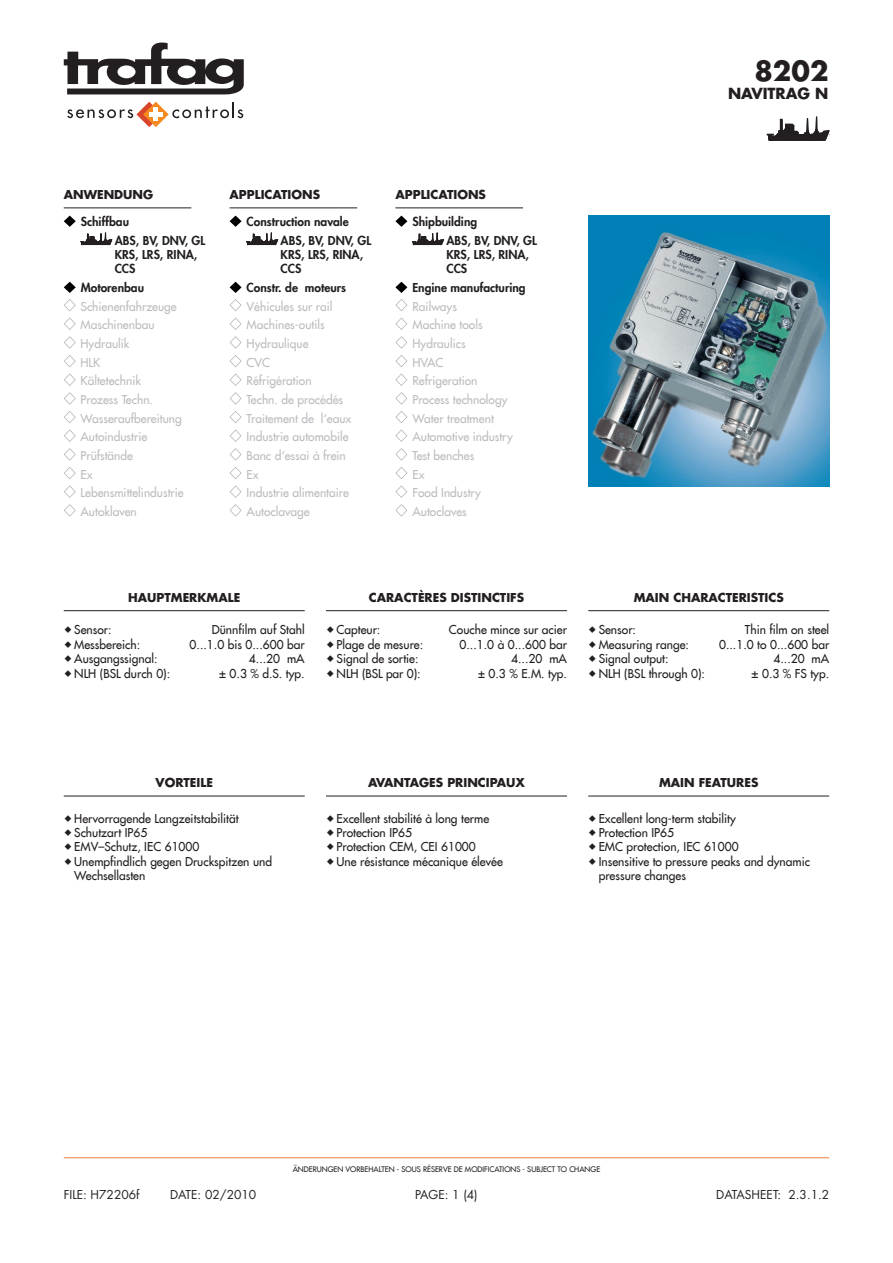
<style>
.page{position:relative;width:893px;height:1263px;background:#fff}
.page>*{position:absolute;margin:0;border:0;box-sizing:border-box;transform-origin:0 0}
.t1{font:700 27px "Futura LT";color:#231f20}
.t2{font:700 15px "Futura LT";color:#231f20}
.t3{font:12px/14.4px "Futura LT";color:#231f20}
.t4{font:12px "Futura LT";color:#bcbdc0}
.t5{font:800 12px "Futura LT";color:#231f20}
.t6{font:700 12px "Futura LT";color:#231f20}
.t7{font:12px "Futura LT";color:#231f20}
.t8{font:7.5px "Futura LT";color:#231f20}
</style>
<div class="page">
<svg style="left:67px;top:102px;width:176px;height:25px"></svg>
<svg style="left:64px;top:43px;width:180px;height:51px"></svg>
<hr style="left:64px;top:1157px;width:765px;height:1px;background:#f4793e">
<hr style="left:230px;top:208px;width:127px;height:1px;background:#231f20">
<hr style="left:395px;top:208px;width:128px;height:1px;background:#231f20">
<hr style="left:64px;top:208px;width:127px;height:1px;background:#231f20">
<img style="left:588px;top:216px;width:241px;height:270px">
<hr style="left:64px;top:796px;width:241px;height:1px;background:#231f20">
<hr style="left:326px;top:796px;width:241px;height:1px;background:#231f20">
<hr style="left:588px;top:796px;width:241px;height:1px;background:#231f20">
<hr style="left:64px;top:610px;width:241px;height:1px;background:#231f20">
<hr style="left:326px;top:610px;width:241px;height:1px;background:#231f20">
<hr style="left:588px;top:610px;width:241px;height:1px;background:#231f20">
<svg style="left:64px;top:216px;width:48px;height:29px"></svg>
<svg style="left:230px;top:216px;width:48px;height:29px"></svg>
<svg style="left:395px;top:216px;width:48px;height:29px"></svg>
<svg style="left:64px;top:282px;width:12px;height:235px"></svg>
<svg style="left:230px;top:282px;width:12px;height:235px"></svg>
<svg style="left:395px;top:282px;width:12px;height:235px"></svg>
<hr style="left:769px;top:140px;width:56px;height:1px;background:#231f20">
<svg style="left:767px;top:117px;width:62px;height:23px"></svg>
<p class="t6" style="left:64px;top:187px;width:91px">ANWENDUNG</p>
<p class="t6" style="left:230px;top:187px;width:92px">APPLICATIONS</p>
<p class="t6" style="left:395px;top:187px;width:92px">APPLICATIONS</p>
<p class="t5" style="left:81px;top:213px;width:50px">Schiffbau</p>
<p class="t5" style="left:247px;top:213px;width:104px">Construction navale</p>
<p class="t5" style="left:412px;top:213px;width:66px">Shipbuilding</p>
<p class="t5" style="left:115px;top:232px;width:92px">ABS, BV, DNV, GL</p>
<p class="t5" style="left:281px;top:232px;width:92px">ABS, BV, DNV, GL</p>
<p class="t5" style="left:446px;top:232px;width:92px">ABS, BV, DNV, GL</p>
<p class="t5" style="left:115px;top:246px;width:84px">KRS, LRS, RINA,</p>
<p class="t5" style="left:281px;top:246px;width:84px">KRS, LRS, RINA,</p>
<p class="t5" style="left:446px;top:246px;width:84px">KRS, LRS, RINA,</p>
<p class="t5" style="left:115px;top:261px;width:22px">CCS</p>
<p class="t5" style="left:281px;top:261px;width:22px">CCS</p>
<p class="t5" style="left:446px;top:261px;width:22px">CCS</p>
<p class="t5" style="left:81px;top:280px;width:65px">Motorenbau</p>
<p class="t5" style="left:247px;top:280px;width:101px">Constr. de moteurs</p>
<p class="t5" style="left:412px;top:280px;width:115px">Engine manufacturing</p>
<p class="t4" style="left:76px;top:298px;width:103px">Schienenfahrzeuge</p>
<p class="t4" style="left:242px;top:298px;width:92px">Véhicules sur rail</p>
<p class="t4" style="left:407px;top:298px;width:51px">Railways</p>
<p class="t4" style="left:76px;top:317px;width:80px">Maschinenbau</p>
<p class="t4" style="left:242px;top:317px;width:85px">Machines-outils</p>
<p class="t4" style="left:407px;top:317px;width:77px">Machine tools</p>
<p class="t4" style="left:76px;top:336px;width:55px">Hydraulik</p>
<p class="t4" style="left:242px;top:336px;width:69px">Hydraulique</p>
<p class="t4" style="left:407px;top:336px;width:60px">Hydraulics</p>
<p class="t4" style="left:76px;top:354px;width:26px">HL K</p>
<p class="t4" style="left:242px;top:354px;width:7px">CVC</p>
<p class="t4" style="left:407px;top:354px;width:7px">HVAC</p>
<p class="t4" style="left:81px;top:373px;width:62px">Kältetechnik</p>
<p class="t4" style="left:242px;top:373px;width:72px">Réfrigération</p>
<p class="t4" style="left:407px;top:373px;width:72px">Refrigeration</p>
<p class="t4" style="left:81px;top:392px;width:74px">Prozess Techn.</p>
<p class="t4" style="left:242px;top:392px;width:103px">Techn. de procédés</p>
<p class="t4" style="left:412px;top:392px;width:97px">Process technology</p>
<p class="t4" style="left:81px;top:410px;width:103px">Wasseraufbereitung</p>
<p class="t4" style="left:242px;top:410px;width:111px">Traitement de l‘eaux</p>
<p class="t4" style="left:412px;top:410px;width:83px">Water treatment</p>
<p class="t4" style="left:76px;top:429px;width:73px">Autoindustrie</p>
<p class="t4" style="left:242px;top:429px;width:109px">I ndustrie automobile</p>
<p class="t4" style="left:407px;top:429px;width:107px">Automotive industry</p>
<p class="t4" style="left:81px;top:448px;width:54px">Prüfstände</p>
<p class="t4" style="left:242px;top:448px;width:106px">Banc d‘essai à frein</p>
<p class="t4" style="left:407px;top:448px;width:68px">Test benches</p>
<p class="t4" style="left:76px;top:466px;width:18px">E x</p>
<p class="t4" style="left:242px;top:466px;width:19px">E x</p>
<p class="t4" style="left:407px;top:466px;width:19px">E x</p>
<p class="t4" style="left:76px;top:485px;width:109px">Lebensmittelindustrie</p>
<p class="t4" style="left:242px;top:485px;width:109px">I ndustrie alimentaire</p>
<p class="t4" style="left:407px;top:485px;width:75px">Food Industry</p>
<p class="t4" style="left:76px;top:504px;width:63px">Autoklaven</p>
<p class="t4" style="left:242px;top:504px;width:70px">Autoclavage</p>
<p class="t4" style="left:407px;top:504px;width:61px">Autoclaves</p>
<h1 class="t1" style="left:754px;top:53px;width:76px">8202</h1>
<p class="t2" style="left:728px;top:83px;width:100px">NAVITRAG N</p>
<p class="t6" style="left:128px;top:589px;width:114px">HAUPTMERKMALE</p>
<p class="t6" style="left:369px;top:589px;width:157px">CARACTÈRES DISTINCTIFS</p>
<p class="t6" style="left:634px;top:589px;width:152px">MAIN CHARACTERISTICS</p>
<p class="t3" style="left:72px;top:623px;width:41px">Sensor:</p>
<p class="t3" style="left:212px;top:623px;width:94px">Dünnfilm auf Stahl</p>
<p class="t3" style="left:72px;top:637px;width:69px">Messbereich:</p>
<p class="t3" style="left:190px;top:637px;width:117px">0...1.0 bis 0...600 bar</p>
<p class="t3" style="left:72px;top:651px;width:87px">Ausgangssignal:</p>
<p class="t3" style="left:249px;top:651px;width:57px">4...20 mA</p>
<p class="t3" style="left:72px;top:666px;width:7px">NLH</p>
<p class="t3" style="left:100px;top:666px;width:11px">(BSL</p>
<p class="t3" style="left:124px;top:666px;width:47px">durch 0):</p>
<p class="t3" style="left:219px;top:666px;width:87px">± 0.3 % d.S. typ.</p>
<p class="t3" style="left:335px;top:623px;width:47px">Capteur:</p>
<p class="t3" style="left:449px;top:623px;width:120px">Couche mince sur acier</p>
<p class="t3" style="left:337px;top:637px;width:88px">Plage de mesure:</p>
<p class="t3" style="left:460px;top:637px;width:109px">0...1.0 à 0...600 bar</p>
<p class="t3" style="left:335px;top:651px;width:85px">Signal de sortie:</p>
<p class="t3" style="left:511px;top:651px;width:57px">4...20 mA</p>
<p class="t3" style="left:335px;top:666px;width:7px">NLH</p>
<p class="t3" style="left:362px;top:666px;width:60px">(BSL par 0):</p>
<p class="t3" style="left:478px;top:666px;width:90px">± 0.3 % E.M. typ.</p>
<p class="t3" style="left:597px;top:623px;width:41px">Sensor:</p>
<p class="t3" style="left:745px;top:623px;width:86px">Thin film on steel</p>
<p class="t3" style="left:597px;top:637px;width:94px">Measuring range:</p>
<p class="t3" style="left:719px;top:637px;width:112px">0...1.0 to 0...600 bar</p>
<p class="t3" style="left:597px;top:651px;width:73px">Signal output:</p>
<p class="t3" style="left:773px;top:651px;width:57px">4...20 mA</p>
<p class="t3" style="left:597px;top:666px;width:7px">NLH</p>
<p class="t3" style="left:624px;top:666px;width:11px">(BSL</p>
<p class="t3" style="left:649px;top:666px;width:58px">through 0):</p>
<p class="t3" style="left:752px;top:666px;width:79px">± 0.3 % FS typ.</p>
<p class="t6" style="left:156px;top:775px;width:59px">VORTEILE</p>
<p class="t6" style="left:368px;top:775px;width:158px">AVANTAGES PRINCIPAUX</p>
<p class="t6" style="left:659px;top:775px;width:101px">MAIN FEATURES</p>
<p class="t3" style="left:72px;top:811px;width:168px">Hervorragende Langzeitstabilität<br>Schutzart IP65<br>EMV</p>
<p class="t3" style="left:98px;top:840px;width:53px">–Schutz, IEC</p>
<p class="t3" style="left:72px;top:840px;width:201px;text-indent:92px">61000<br>U nempfindlich gegen Druckspitzen und<br>Wechsellasten</p>
<p class="t3" style="left:335px;top:811px;width:156px">Excellent stabilité à long terme<br>Protection IP65<br>Protection CEM</p>
<p class="t3" style="left:335px;top:840px;width:170px;text-indent:106px">61000<br>U ne résistance mécanique élevée</p>
<p class="t3" style="left:414px;top:840px;width:14px">, CEI</p>
<p class="t3" style="left:597px;top:811px;width:140px">Excellent long-term stability<br>Protection IP65<br>EMC</p>
<p class="t3" style="left:597px;top:840px;width:215px;text-indent:107px">61000<br>I nsensitive to pressure peaks and dynamic pressure changes</p>
<p class="t3" style="left:627px;top:840px;width:64px">protection, IEC</p>
<p class="t8" style="left:293px;top:1164px;width:309px">änderungen vorbehalten - sous réserve de modifications - Subject to change</p>
<p class="t7" style="left:64px;top:1187px;width:77px">FILE: H72206F</p>
<p class="t7" style="left:170px;top:1187px;width:88px">DATE: 02/2010</p>
<p class="t7" style="left:415px;top:1187px;width:64px">PAGE: 1 (4)</p>
<p class="t7" style="left:716px;top:1187px;width:114px">DATASHEET: 2.3.1.2</p>
</div>
